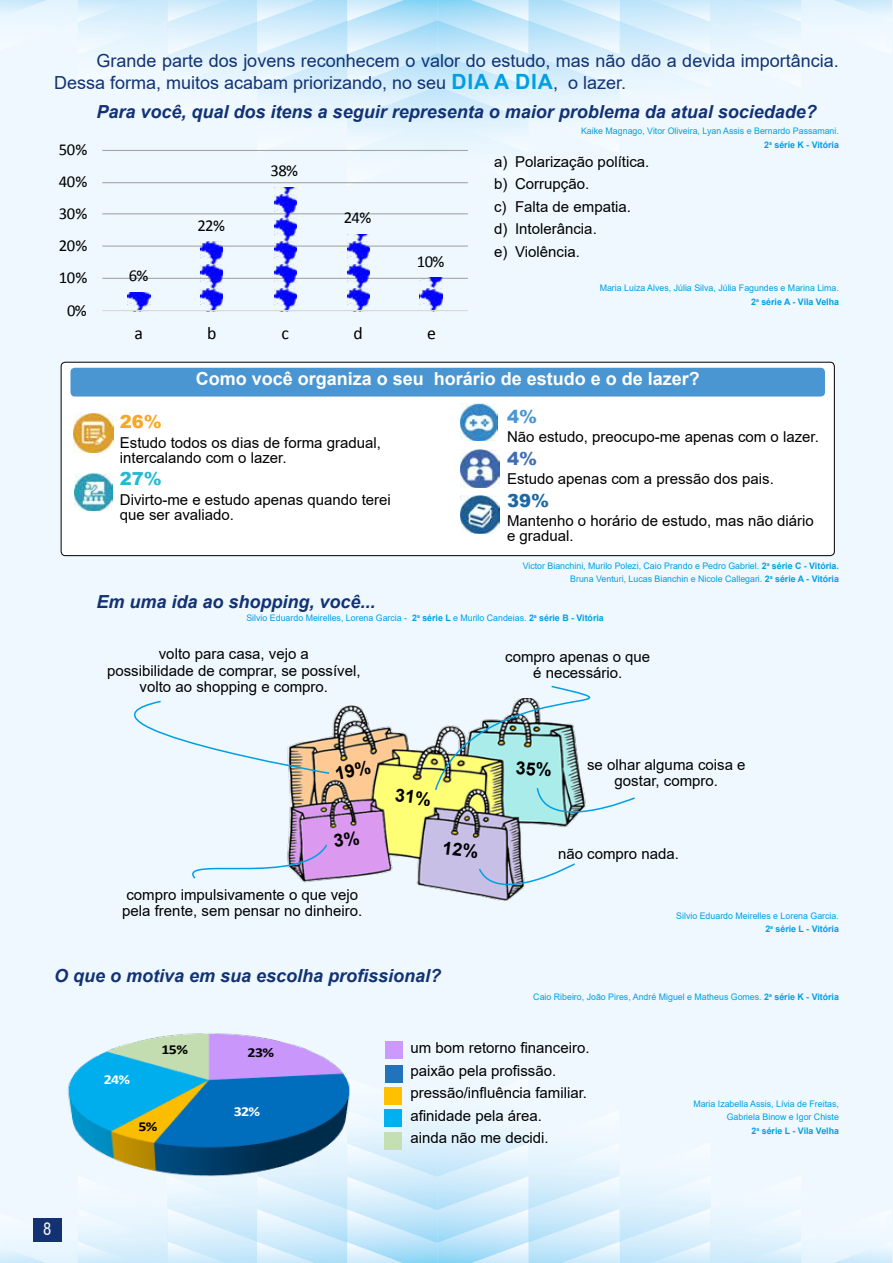
<style>
.page{position:relative;width:893px;height:1263px;background:#fff}
.page>*{position:absolute;margin:0;border:0;box-sizing:border-box;transform-origin:0 0}
.t1{font:italic 700 18px "Arial";color:#123274}
.t2{font:18px/21.6px "Arial";color:#123274}
.t3{font:700 18px "Arial";color:#fff}
.t4{font:900 18px "Arial";color:#f7a823}
.t5{font:900 18px "Arial";color:#27b9d1}
.t6{font:900 18px "Arial";color:#1d68a4}
.t7{font:900 18px "Arial";color:#4a96d2}
.t8{font:900 18px "Arial";color:#3f6cb3}
.t9{font:17.85px "Calibri";color:#000}
.t10{font:16.65px "Calibri";letter-spacing:-.04em;color:#000}
.t11{font:condensed 16.5px "Swiss 721 BT";color:#fff}
.t12{font:15px/22.5px "Arial";color:#000}
.t13{font:700 13.65px "Calibri";color:#000;scale:1.16 1}
.t14{font:700 13.65px "Calibri";color:#fff;scale:1.16 1}
.t15{font:9px/13.5px "Arial";color:#009fe3;text-align:right}
.s1{font-weight:700;font-size:21px;color:#009fe3}
.s2{font-weight:700}
</style>
<div class="page">
<div style="left:0;top:0;width:892px;height:1263px;background:#eef8fe"></div>
<hr style="left:892px;top:0;width:1px;height:1263px;background:#eef8fe">
<svg style="left:0;top:1077px;width:892px;height:186px"></svg>
<svg style="left:0;top:0;width:892px;height:184px"></svg>
<div style="left:61px;top:362px;width:773px;height:194px;background:#fff;border-radius:4px"></div>
<div style="left:61px;top:362px;width:774px;height:194px;border:1px solid #000;border-radius:4px"></div>
<div style="left:71px;top:368px;width:754px;height:28px;background:#4a96d2;border-radius:4px"></div>
<img style="left:74px;top:414px;width:40px;height:38px">
<img style="left:75px;top:473px;width:37px;height:37px">
<img style="left:460px;top:403px;width:38px;height:38px">
<img style="left:460px;top:449px;width:39px;height:39px">
<img style="left:461px;top:495px;width:38px;height:39px">
<div style="left:33px;top:1218px;width:28px;height:24px;background:#123274"></div>
<hr style="left:102px;top:278px;width:366px;height:1px;background:#a6a6a6">
<hr style="left:102px;top:245px;width:366px;height:2px;background:#a6a6a6">
<hr style="left:102px;top:213px;width:366px;height:1px;background:#a6a6a6">
<hr style="left:102px;top:182px;width:366px;height:1px;background:#a6a6a6">
<hr style="left:102px;top:150px;width:366px;height:1px;background:#a6a6a6">
<svg style="left:127px;top:292px;width:24px;height:18px"></svg>
<svg style="left:201px;top:241px;width:22px;height:69px"></svg>
<svg style="left:274px;top:188px;width:22px;height:122px"></svg>
<svg style="left:347px;top:234px;width:23px;height:76px"></svg>
<svg style="left:420px;top:278px;width:23px;height:32px"></svg>
<hr style="left:102px;top:310px;width:366px;height:1px;background:#d9d9d9">
<img style="left:288px;top:726px;width:233px;height:164px">
<div style="left:386px;top:1042px;width:17px;height:17px;background:#c9f"></div>
<div style="left:385px;top:1065px;width:17px;height:17px;background:#2273b9"></div>
<div style="left:385px;top:1087px;width:17px;height:17px;background:#ffc000"></div>
<div style="left:385px;top:1109px;width:17px;height:17px;background:#00b0f0"></div>
<div style="left:385px;top:1132px;width:17px;height:17px;background:#c3dfb3"></div>
<img style="left:54px;top:1033px;width:307px;height:144px">
<svg style="left:134px;top:700px;width:237px;height:80px"></svg>
<svg style="left:192px;top:831px;width:168px;height:56px"></svg>
<svg style="left:395px;top:685px;width:240px;height:150px"></svg>
<svg style="left:443px;top:841px;width:132px;height:60px"></svg>
<p class="t2" style="left:54px;top:50px;width:786px;text-indent:43px">Grande parte dos jovens reconhecem o valor do estudo, mas não dão a devida importância.<br>Dessa forma, muitos acabam priorizando, no seu <span class="s1">DIA A DIA</span>, o lazer.</p>
<p class="t1" style="left:97px;top:100px;width:722px">Para você, qual dos itens a seguir representa o maior problema da atual sociedade?</p>
<p class="t10" style="left:59px;top:139px;width:30px">50%</p>
<p class="t10" style="left:59px;top:171px;width:30px">40%</p>
<p class="t10" style="left:59px;top:203px;width:30px">30%</p>
<p class="t10" style="left:59px;top:235px;width:30px">20%</p>
<p class="t10" style="left:59px;top:267px;width:30px">10%</p>
<p class="t10" style="left:67px;top:300px;width:21px">0%</p>
<p class="t10" style="left:129px;top:265px;width:21px">6%</p>
<p class="t10" style="left:197px;top:214px;width:29px">22%</p>
<p class="t10" style="left:271px;top:160px;width:29px">38%</p>
<p class="t10" style="left:344px;top:207px;width:29px">24%</p>
<p class="t10" style="left:417px;top:251px;width:29px">10%</p>
<p class="t9" style="left:135px;top:322px;width:10px">a</p>
<p class="t9" style="left:207px;top:322px;width:11px">b</p>
<p class="t9" style="left:281px;top:322px;width:9px">c</p>
<p class="t9" style="left:354px;top:322px;width:11px">d</p>
<p class="t9" style="left:427px;top:322px;width:10px">e</p>
<p class="t15" style="left:581px;top:124px;width:259px">Kaike Magnago, Vitor Oliveira, Lyan Assis e Bernardo Passamani.<br><span class="s2">2</span><sup>a</sup> <span class="s2">série K - Vitória</span></p>
<p class="t12" style="left:494px;top:150px;width:157px">a) Polarização política. b) Corrupção.<br>c) Falta de empatia.<br>d) Intolerância.<br>e) Violência.</p>
<p class="t15" style="left:600px;top:281px;width:241px">Maria Luiza Alves, Júlia Silva, Júlia Fagundes e Marina Lima.<br><span class="s2">2</span><sup>a</sup> <span class="s2">série A - Vila Velha</span></p>
<p class="t3" style="left:196px;top:366px;width:506px">Como você organiza o seu horário de estudo e o de lazer?</p>
<p class="t4" style="left:120px;top:409px;width:44px">26%</p>
<p class="t12" style="left:120px;top:435px;width:262px;line-height:15px">Estudo todos os dias de forma gradual, intercalando com o lazer.</p>
<p class="t5" style="left:120px;top:466px;width:44px">27%</p>
<p class="t12" style="left:120px;top:492px;width:272px;line-height:15px">Divirto-me e estudo apenas quando terei que ser avaliado.</p>
<p class="t7" style="left:507px;top:404px;width:32px">4%</p>
<p class="t12" style="left:507px;top:426px;width:313px">Não estudo, preocupo-me apenas com o lazer.</p>
<p class="t8" style="left:507px;top:445px;width:32px">4%</p>
<p class="t12" style="left:507px;top:468px;width:268px">Estudo apenas com a pressão dos pais.</p>
<p class="t6" style="left:507px;top:487px;width:44px">39%</p>
<p class="t12" style="left:507px;top:513px;width:308px;line-height:15px">Mantenho o horário de estudo, mas não diário e gradual.</p>
<p class="t15" style="left:523px;top:559px;width:318px">Victor Bianchini, Murilo Polezi, Caio Prando e Pedro Gabriel. <span class="s2">2</span><sup>a</sup> <span class="s2">série C - Vitória.<br></span>Bruna Venturi, Lucas Bianchin e Nicole Callegari. <span class="s2">2</span><sup>a</sup> <span class="s2">série A - Vitória</span></p>
<p class="t1" style="left:97px;top:589px;width:281px">Em uma ida ao shopping, você...</p>
<p class="t12" style="left:107px;top:645px;width:255px;line-height:16.5px;text-align:center">volto para casa, vejo a<br>possibilidade de comprar, se possível, volto ao shopping e compro.</p>
<p class="t12" style="left:505px;top:648px;width:147px;line-height:16.5px;text-align:center">compro apenas o que é necessário.</p>
<p class="t15" style="left:246px;top:611px;width:359px">Silvio Eduardo Meirelles, Lorena Garcia - <span class="s2">2</span><sup>a</sup> <span class="s2">série L</span> e Murilo Candeias. <span class="s2">2</span><sup>a</sup> <span class="s2">série B - Vitória</span></p>
<p class="t12" style="left:122px;top:886px;width:242px;line-height:16.5px">compro impulsivamente o que vejo pela frente, sem pensar no dinheiro.</p>
<p class="t12" style="left:587px;top:756px;width:160px;line-height:16.5px;text-align:center">se olhar alguma coisa e gostar, compro.</p>
<p class="t12" style="left:558px;top:842px;width:122px">não compro nada.</p>
<p class="t15" style="left:676px;top:909px;width:164px">Silvio Eduardo Meirelles e Lorena Garcia.<br><span class="s2">2</span><sup>a</sup> <span class="s2">série L - Vitória</span></p>
<p class="t1" style="left:54px;top:964px;width:389px">O que o motiva em sua escolha profissional?</p>
<p class="t15" style="left:533px;top:989px;width:307px">Caio Ribeiro, João Pires, André Miguel e Matheus Gomes. <span class="s2">2</span><sup>a</sup> <span class="s2">série K - Vitória</span></p>
<p class="t11" style="left:43px;top:1219px;width:10px">8</p>
<p class="t14" style="left:104px;top:1071px;width:24px">24%</p>
<p class="t13" style="left:162px;top:1041px;width:24px">15%</p>
<p class="t13" style="left:138px;top:1118px;width:18px">5%</p>
<p class="t13" style="left:248px;top:1044px;width:24px">23%</p>
<p class="t14" style="left:234px;top:1102px;width:24px">32%</p>
<p class="t12" style="left:410px;top:1037px;width:181px">um bom retorno financeiro. paixão pela profissão. pressão/influência familiar. afinidade pela área.<br>ainda não me decidi.</p>
<p class="t15" style="left:693px;top:1097px;width:147px">Maria Izabella Assis, Lívia de Freitas,<br>Gabriela Binow e Igor Chiste<br><span class="s2">2</span><sup>a</sup> <span class="s2">série L - Vila Velha</span></p>
</div>
